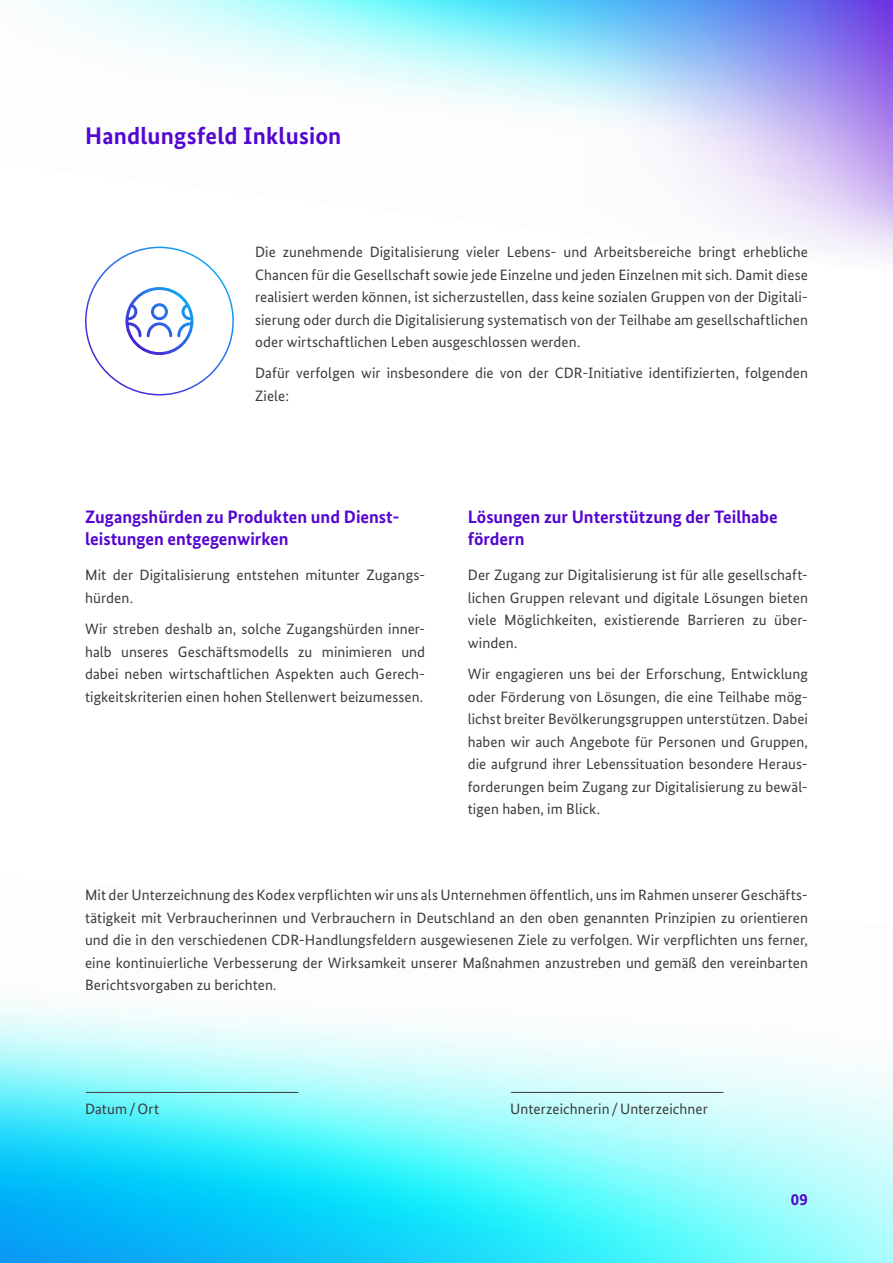
<style>
.page{position:relative;width:893px;height:1263px;background:#fff}
.page>*{position:absolute;margin:0;border:0;box-sizing:border-box;transform-origin:0 0}
.t1{font:700 24px "Bundes Sans";letter-spacing:.01em;color:#5405d1}
.t2{font:700 18px/22.5px "Bundes Sans";color:#5405d1}
.t3{font:700 16.5px "Bundes Sans";color:#5405d1}
.t4{font:15px/22.5px "Bundes Sans";letter-spacing:.005em;color:#3c3c3c;text-align:justify}
</style>
<div class="page">
<img style="left:35px;top:0;width:858px;height:273px">
<img style="left:0;top:1002px;width:893px;height:261px">
<svg style="left:125px;top:287px;width:68px;height:68px"></svg>
<h2 class="t1" style="left:85px;top:121px;width:258px">Handlungsfeld Inklusion</h2>
<p class="t4" style="left:255px;top:240px;width:554px">Die zunehmende Digitalisierung vieler Lebens- und Arbeitsbereiche bringt erhebliche Chancen für die Gesellschaft sowie jede Einzelne und jeden Einzelnen mit sich. Damit diese realisiert werden können, ist sicherzustellen, dass keine sozialen Gruppen von der Digitali&shy;sierung oder durch die Digitalisierung systematisch von der Teilhabe am gesellschaftlichen oder wirtschaftlichen Leben ausgeschlossen werden.</p>
<p class="t4" style="left:255px;top:361px;width:554px">Dafür verfolgen wir insbesondere die von der CDR-Initiative identifizierten, folgenden<br>Ziele:</p>
<h3 class="t2" style="left:85px;top:505px;width:316px">Zugangshürden zu Produkten und Dienst&shy;leistungen entgegenwirken</h3>
<p class="t4" style="left:85px;top:564px;width:342px">Mit der Digitalisierung entstehen mitunter Zugangs&shy;hürden.</p>
<p class="t4" style="left:85px;top:617px;width:342px">Wir streben deshalb an, solche Zugangshürden inner&shy;halb unseres Geschäftsmodells zu minimieren und dabei neben wirtschaftlichen Aspekten auch Gerech&shy;tigkeitskriterien einen hohen Stellenwert beizumessen.</p>
<h3 class="t2" style="left:468px;top:505px;width:312px">Lösungen zur Unterstützung der Teilhabe fördern</h3>
<p class="t4" style="left:468px;top:564px;width:342px">Der Zugang zur Digitalisierung ist für alle gesellschaft&shy;lichen Gruppen relevant und digitale Lösungen bieten viele Möglichkeiten, existierende Barrieren zu über&shy;winden.</p>
<p class="t4" style="left:468px;top:662px;width:342px">Wir engagieren uns bei der Erforschung, Entwicklung oder Förderung von Lösungen, die eine Teilhabe mög&shy;lichst breiter Bevölkerungsgruppen unterstützen. Dabei haben wir auch Angebote für Personen und Gruppen, die aufgrund ihrer Lebenssituation besondere Heraus&shy;forderungen beim Zugang zur Digitalisierung zu bewäl&shy;tigen haben, im Blick.</p>
<p class="t4" style="left:85px;top:884px;width:724px">Mit der Unterzeichnung des Kodex verpflichten wir uns als Unternehmen öffentlich, uns im Rahmen unserer Geschäfts&shy;tätigkeit mit Verbraucherinnen und Verbrauchern in Deutschland an den oben genannten Prinzipien zu orientieren und die in den verschiedenen CDR-Handlungsfeldern ausgewiesenen Ziele zu verfolgen. Wir verpflichten uns ferner, eine kontinuierliche Verbesserung der Wirksamkeit unserer Maßnahmen anzustreben und gemäß den vereinbarten Berichtsvorgaben zu berichten.</p>
<p class="t4" style="left:85px;top:1080px;width:216px">—————————————————————————</p>
<p class="t4" style="left:510px;top:1080px;width:216px">—————————————————————————</p>
<p class="t4" style="left:85px;top:1098px;width:76px">Datum/Ort</p>
<p class="t4" style="left:510px;top:1098px;width:199px">Unterzeichnerin/Unterzeichner</p>
<p class="t3" style="left:791px;top:1189px;width:19px">09</p>
</div>
